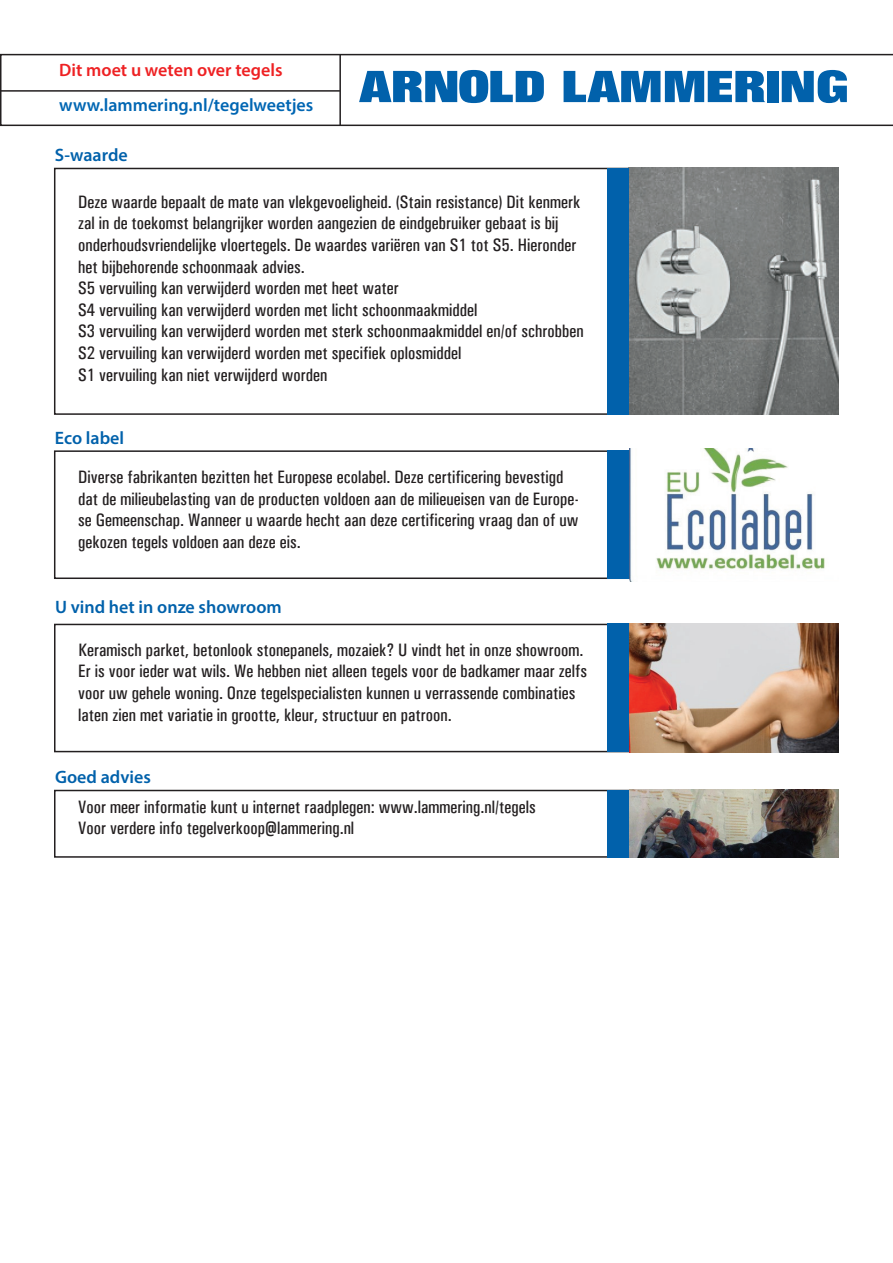
<style>
.page{position:relative;width:893px;height:1263px;background:#fff}
.page>*{position:absolute;margin:0;border:0;box-sizing:border-box;transform-origin:0 0}
.t1{font:18px/21.6px "Univers Condensed";color:#231f20}
.t2{font:600 18px "Myriad Pro";color:#0161ab}
.t3{font:600 18px "Myriad Pro";color:#0166b3}
.t4{font:600 18px "Myriad Pro";color:#ee2123}
</style>
<div class="page">
<svg style="left:0;top:54px;width:893px;height:72px"></svg>
<hr style="left:339px;top:55px;width:2px;height:70px;background:#231f20">
<hr style="left:0;top:90px;width:340px;height:2px;background:#231f20">
<svg style="left:359px;top:70px;width:185px;height:33px"></svg>
<svg style="left:564px;top:71px;width:201px;height:31px"></svg>
<div style="left:767px;top:71px;width:12px;height:31px;background:#0161ab"></div>
<svg style="left:782px;top:70px;width:65px;height:33px"></svg>
<div style="left:54px;top:790px;width:723px;height:68px;border:2px solid #231f20"></div>
<img style="left:629px;top:790px;width:210px;height:68px">
<div style="left:607px;top:790px;width:22px;height:68px;background:#0161ab"></div>
<div style="left:54px;top:624px;width:723px;height:128px;border:2px solid #231f20"></div>
<img style="left:629px;top:624px;width:210px;height:128px">
<div style="left:607px;top:624px;width:22px;height:128px;background:#0161ab"></div>
<div style="left:54px;top:168px;width:723px;height:247px;border:2px solid #231f20"></div>
<img style="left:629px;top:168px;width:210px;height:246px">
<div style="left:607px;top:168px;width:22px;height:247px;background:#0161ab"></div>
<div style="left:54px;top:450px;width:723px;height:129px;border:2px solid #231f20"></div>
<img style="left:630px;top:449px;width:195px;height:133px">
<div style="left:607px;top:450px;width:22px;height:129px;background:#0161ab"></div>
<p class="t4" style="left:59px;top:58px;width:225px">Dit moet u weten over tegels</p>
<p class="t3" style="left:59px;top:93px;width:256px">www.lammering.nl/tegelweetjes</p>
<p class="t2" style="left:55px;top:144px;width:74px">S-waarde</p>
<p class="t1" style="left:78px;top:191px;width:507px">Deze waarde bepaalt de mate van vlekgevoeligheid. (Stain resistance) Dit kenmerk zal in de toekomst belangrijker worden aangezien de eindgebruiker gebaat is bij onderhoudsvriendelijke vloertegels. De waardes variëren van S1 tot S5. Hieronder het bijbehorende schoonmaak advies.<br>S5 vervuiling kan verwijderd worden met heet water<br>S4 vervuiling kan verwijderd worden met licht schoonmaakmiddel<br>S3 vervuiling kan verwijderd worden met sterk schoonmaakmiddel en/of schrobben S2 vervuiling kan verwijderd worden met specifiek oplosmiddel<br>S1 vervuiling kan niet verwijderd worden</p>
<p class="t2" style="left:55px;top:426px;width:71px">Eco label</p>
<p class="t1" style="left:78px;top:466px;width:502px">Diverse fabrikanten bezitten het Europese ecolabel. Deze certificering bevestigd dat de milieubelasting van de producten voldoen aan de milieueisen van de Europe&shy;se Gemeenschap. Wanneer u waarde hecht aan deze certificering vraag dan of uw gekozen tegels voldoen aan deze eis.</p>
<p class="t2" style="left:55px;top:595px;width:228px">U vind het in onze showroom</p>
<p class="t1" style="left:78px;top:639px;width:511px">Keramisch parket, betonlook stonepanels, mozaiek? U vindt het in onze showroom.<br>Er is voor ieder wat wils. We hebben niet alleen tegels voor de badkamer maar zelfs voor uw gehele woning. Onze tegelspecialisten kunnen u verrassende combinaties laten zien met variatie in grootte, kleur, structuur en patroon.</p>
<p class="t2" style="left:55px;top:766px;width:97px">Goed advies</p>
<p class="t1" style="left:78px;top:796px;width:459px">Voor meer informatie kunt u internet raadplegen: www.lammering.nl/tegels<br>Voor verdere info tegelverkoop@lammering.nl</p>
</div>
